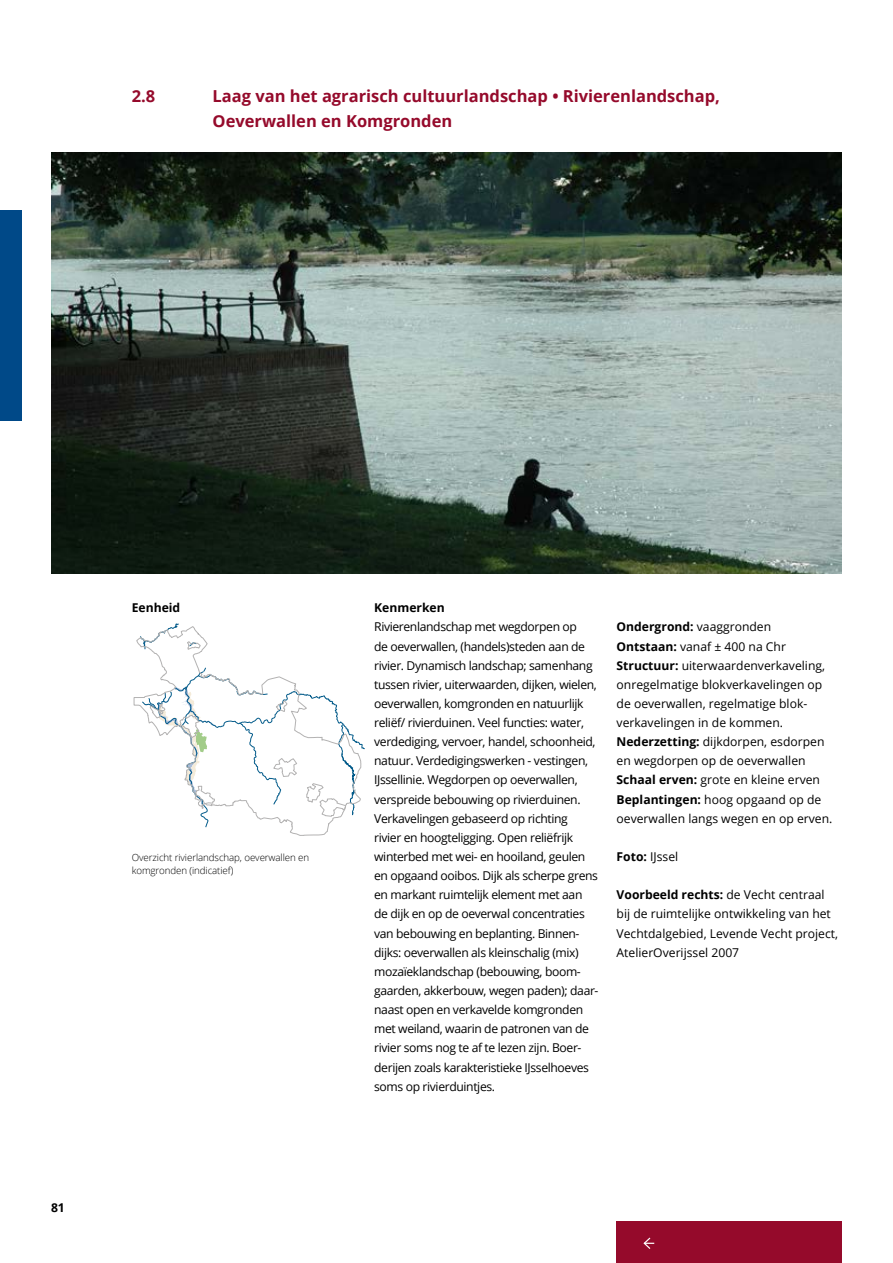
<style>
.page{position:relative;width:893px;height:1263px;background:#fff}
.page>*{position:absolute;margin:0;border:0;box-sizing:border-box;transform-origin:0 0}
.H3_Alineakop__rood{font:700 16.5px/25.5px "Open Sans";color:#950a2b}
.Platte_tekst__3kolom{font:12.15px/19.2px "Open Sans";letter-spacing:-.03em;color:#000}
.Platte_tekst__3kolom-2{font:12.15px/19.2px "Open Sans";color:#000}
.H4_Tussenkop__zwart{font:700 12.15px "Open Sans";color:#000}
.t1{font:300 9.75px/12.8px "Open Sans";letter-spacing:-.01em;color:#000}
.s1{font-weight:700}
</style>
<div class="page">
<img style="left:51px;top:153px;width:791px;height:421px">
<svg style="left:133px;top:626px;width:196px;height:210px"></svg>
<svg style="left:187px;top:641px;width:14px;height:9px"></svg>
<svg style="left:142px;top:667px;width:223px;height:161px"></svg>
<div style="left:617px;top:1222px;width:225px;height:41px;background:#950a2b"></div>
<svg style="left:643px;top:1237px;width:11px;height:12px"></svg>
<div style="left:0;top:210px;width:21px;height:211px;background:#004988"></div>
<h3 class="H3_Alineakop__rood" style="left:132px;top:83px;width:25px">2.8</h3>
<h3 class="H3_Alineakop__rood" style="left:213px;top:83px;width:509px">Laag van het agrarisch cultuurlandschap • Rivierenlandschap,<br>Oeverwallen en Komgronden</h3>
<p class="H4_Tussenkop__zwart" style="left:51px;top:1199px;width:15px">81</p>
<h4 class="H4_Tussenkop__zwart" style="left:132px;top:599px;width:50px">Eenheid</h4>
<h4 class="H4_Tussenkop__zwart" style="left:374px;top:599px;width:72px">Kenmerken</h4>
<p class="t1" style="left:132px;top:851px;width:179px">Overzicht rivierlandschap, oeverwallen en komgronden (indicatief)</p>
<p class="Platte_tekst__3kolom" style="left:374px;top:617px;width:226px">Rivierenlandschap met wegdorpen op<br>de oeverwallen, (handels)steden aan de rivier. Dynamisch landschap; samenhang tussen rivier, uiterwaarden, dijken, wielen, oeverwallen, komgronden en natuurlijk reliëf/ rivierduinen. Veel functies: water, verdediging, vervoer, handel, schoonheid, natuur. Verdedigingswerken - vestingen, IJssellinie. Wegdorpen op oeverwallen, verspreide bebouwing op rivierduinen.<br>Verkavelingen gebaseerd op richting<br>rivier en hoogteligging. Open reliëfrijk winterbed met wei- en hooiland, geulen en opgaand ooibos. Dijk als scherpe grens en markant ruimtelijk element met aan de dijk en op de oeverwal concentraties van bebouwing en beplanting. Binnen&shy;dijks: oeverwallen als kleinschalig (mix) mozaïeklandschap (bebouwing, boom&shy;gaarden, akkerbouw, wegen paden); daar&shy;naast open en verkavelde komgronden met weiland, waarin de patronen van de rivier soms nog te af te lezen zijn. Boer&shy;derijen zoals karakteristieke IJsselhoeves soms op rivierduintjes.</p>
<p class="Platte_tekst__3kolom-2" style="left:617px;top:617px;width:217px"><span class="s1">Ondergrond:</span> vaaggronden <span class="s1">Ontstaan:</span> vanaf ± 400 na Chr <span class="s1">Structuur:</span> uiterwaardenverkaveling, onregelmatige blokverkavelingen op de oeverwallen, regelmatige blok&shy;verkavelingen in de kommen.<br><span class="s1">Nederzetting:</span> dijkdorpen, esdorpen en wegdorpen op de oeverwallen <span class="s1">Schaal erven:</span> grote en kleine erven <span class="s1">Beplantingen:</span> hoog opgaand op de oeverwallen langs wegen en op erven.</p>
<p class="Platte_tekst__3kolom" style="left:617px;top:847px;width:63px"><span class="s1">Foto:</span> IJssel</p>
<p class="Platte_tekst__3kolom-2" style="left:617px;top:885px;width:223px"><span class="s1">Voorbeeld rechts:</span> de Vecht centraal bij de ruimtelijke ontwikkeling van het Vechtdalgebied, Levende Vecht project, AtelierOverijssel 2007</p>
</div>
